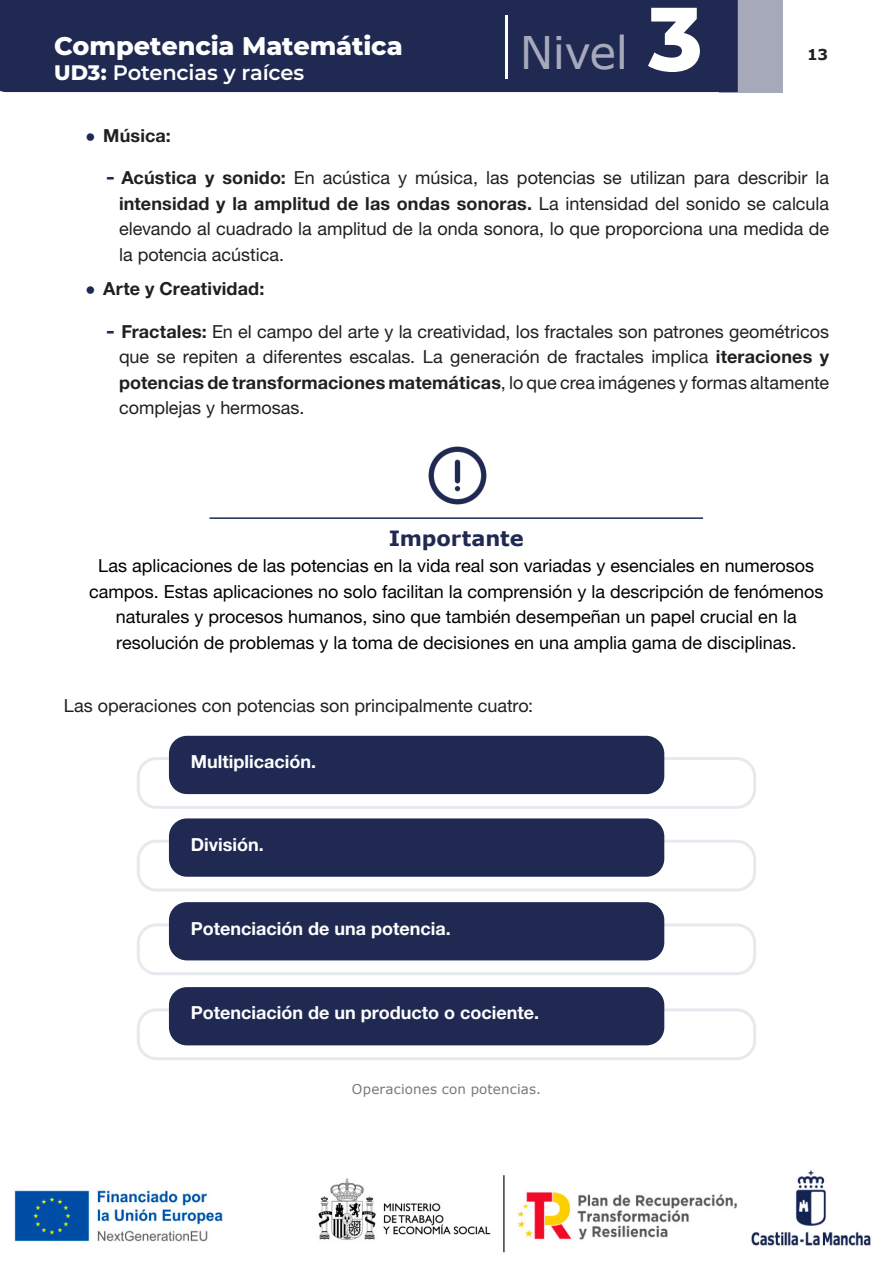
<style>
.page{position:relative;width:893px;height:1263px;background:#fff}
.page>*{position:absolute;margin:0;border:0;box-sizing:border-box;transform-origin:0 0}
.t1{font:45px "Verdana";letter-spacing:-.015em;color:#a5a9ba}
.t2{font:800 25.5px "Montserrat";letter-spacing:-.005em;color:#fff}
.t3{font:600 21px "Montserrat";letter-spacing:-.01em;color:#fff}
.t4{font:700 21px "Verdana";letter-spacing:-.005em;color:#1f2952}
.t5{font:18px/25.5px "Helvetica Neue LT 55 Rm";color:#231f20;text-align:justify}
.t6{font:18px/25.5px "Helvetica Neue LT 55 Rm";color:#000;text-align:center}
.t7{font:18px "Helvetica Neue LT 75 Bd";color:#fff}
.t8{font:18px "Helvetica Neue LT 75 Bd";letter-spacing:.01em;color:#231f20}
.t9{font:700 15px "Verdana";color:#231f20}
.PIE_DE_FOTO{font:13.5px "Verdana";letter-spacing:.01em;color:#76787b}
.s1{font-weight:800}
.s2{font-family:"Montserrat";font-weight:800;font-size:90px;color:#fff}
.s3{font-family:"Verdana";font-weight:700;font-size:15px;color:#1f2952}
.s4{font-family:"Verdana";font-weight:700;color:#1f2952}
.s5{font-family:"Helvetica Neue LT 75 Bd"}
</style>
<div class="page">
<img style="left:14px;top:1170px;width:857px;height:83px">
<div style="left:719px;top:0;width:63px;height:92px;background:#a5a9ba"></div>
<div style="left:0;top:0;width:738px;height:92px;background:#1f2952"></div>
<hr style="left:505px;top:16px;width:2px;height:63px;background:#fff">
<div style="left:137px;top:757px;width:619px;height:52px;border:3px solid #e6eaef;border-radius:18px"></div>
<div style="left:169px;top:736px;width:495px;height:58px;background:#1f2952;border-radius:18px"></div>
<div style="left:137px;top:840px;width:619px;height:51px;border:3px solid #e6eaef;border-radius:18px"></div>
<div style="left:169px;top:818px;width:495px;height:59px;background:#1f2952;border-radius:18px"></div>
<div style="left:137px;top:923px;width:619px;height:52px;border:3px solid #e6eaef;border-radius:18px"></div>
<div style="left:169px;top:902px;width:495px;height:58px;background:#1f2952;border-radius:18px"></div>
<div style="left:137px;top:1008px;width:619px;height:52px;border:3px solid #e6eaef;border-radius:18px"></div>
<div style="left:169px;top:987px;width:495px;height:58px;background:#1f2952;border-radius:18px"></div>
<img style="left:428px;top:446px;width:59px;height:59px">
<hr style="left:209px;top:517px;width:494px;height:2px;background:#1f2952">
<h2 class="t2" style="left:54px;top:27px;width:350px">Competencia Matemática</h2>
<p class="t3" style="left:54px;top:58px;width:252px"><span class="s1">UD3:</span> Potencias y raíces</p>
<h1 class="t1" style="left:520px;top:22px;width:184px">Nivel <span class="s2">3</span></h1>
<p class="t9" style="left:807px;top:44px;width:23px">13</p>
<p class="t8" style="left:85px;top:124px;width:87px"><span class="s3">•</span> Música:</p>
<p class="t5" style="left:119px;top:165px;width:712px;text-indent:-13px"><span class="s4">-</span> <span class="s5">Acústica y sonido:</span> En acústica y música, las potencias se utilizan para describir la <span class="s5">intensidad y la amplitud de las ondas sonoras.</span> La intensidad del sonido se calcula elevando al cuadrado la amplitud de la onda sonora, lo que proporciona una medida de la potencia acústica.</p>
<p class="t8" style="left:85px;top:277px;width:181px"><span class="s3">•</span> Arte y Creatividad:</p>
<p class="t5" style="left:119px;top:318px;width:712px;text-indent:-13px"><span class="s4">-</span> <span class="s5">Fractales:</span> En el campo del arte y la creatividad, los fractales son patrones geométricos que se repiten a diferentes escalas. La generación de fractales implica <span class="s5">iteraciones y potencias de transformaciones matemáticas</span>, lo que crea imágenes y formas altamente complejas y hermosas.</p>
<p class="t4" style="left:389px;top:524px;width:136px">Importante</p>
<p class="t6" style="left:89px;top:553px;width:736px">Las aplicaciones de las potencias en la vida real son variadas y esenciales en numerosos campos. Estas aplicaciones no solo facilitan la comprensión y la descripción de fenómenos naturales y procesos humanos, sino que también desempeñan un papel crucial en la resolución de problemas y la toma de decisiones en una amplia gama de disciplinas.</p>
<p class="t5" style="left:64px;top:692px;width:471px">Las operaciones con potencias son principalmente cuatro:</p>
<p class="t7" style="left:191px;top:750px;width:127px">Multiplicación.</p>
<p class="t7" style="left:191px;top:833px;width:74px">División.</p>
<p class="t7" style="left:191px;top:917px;width:261px">Potenciación de una potencia.</p>
<p class="t7" style="left:191px;top:1002px;width:350px">Potenciación de un producto o cociente.</p>
<p class="PIE_DE_FOTO" style="left:352px;top:1080px;width:191px">Operaciones con potencias.</p>
</div>
